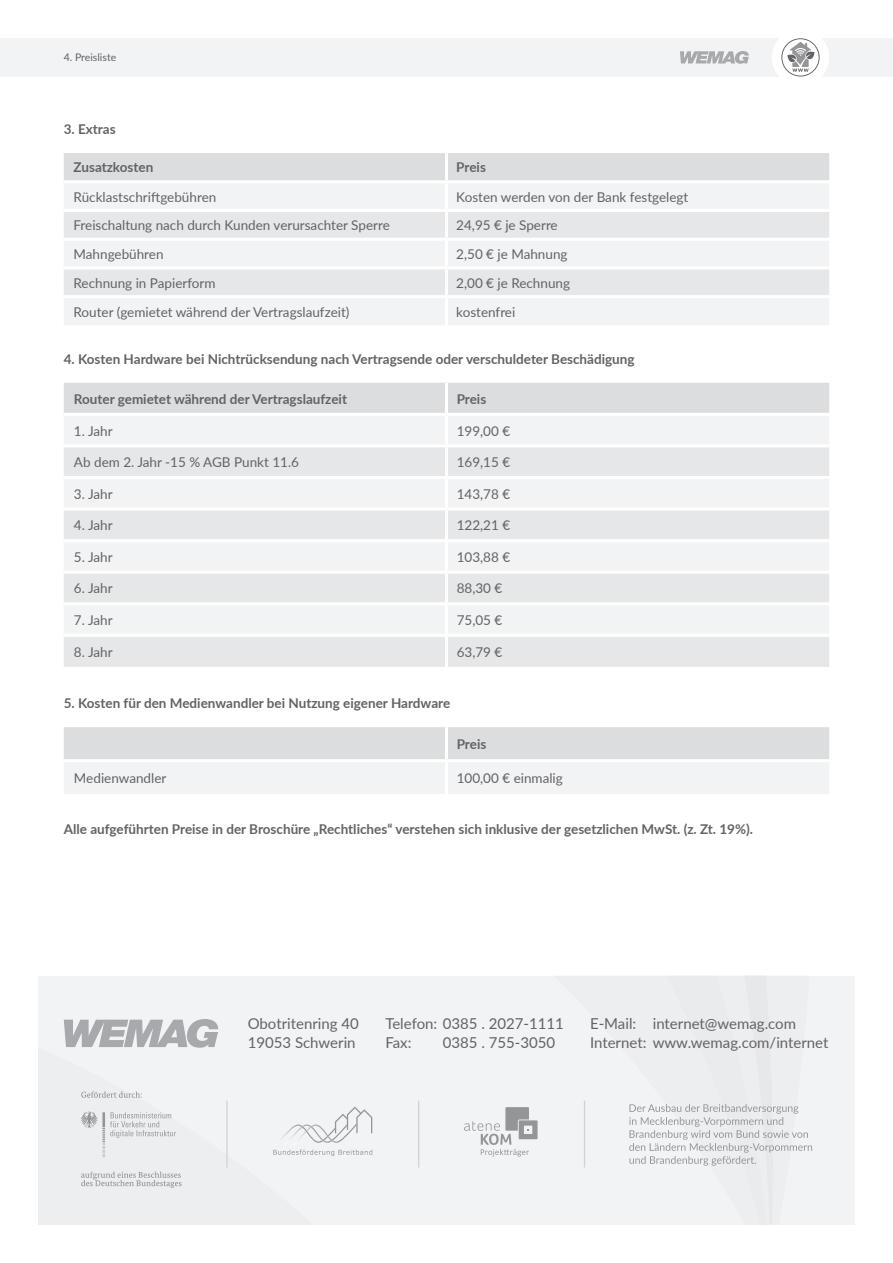
<style>
.page{position:relative;width:893px;height:1263px;background:#fff}
.page>*{position:absolute;margin:0;border:0;box-sizing:border-box;transform-origin:0 0}
.t1{font:15px/19.2px "Lato";color:#636366}
.t2{font:13.5px "Lato";color:#636366}
.t3{font:700 13.5px "Lato";color:#636366}
.t4{font:10.5px "Lato";color:#636366}
</style>
<div class="page">
<div style="left:38px;top:976px;width:817px;height:249px;background:#f2f3f4"></div>
<svg style="left:356px;top:976px;width:409px;height:192px"></svg>
<div style="left:0;top:38px;width:893px;height:39px;background:#f2f3f4"></div>
<div style="left:772px;top:29px;width:57px;height:57px;background:#fff;border-radius:50%"></div>
<svg style="left:781px;top:38px;width:39px;height:39px"></svg>
<svg style="left:680px;top:51px;width:69px;height:13px"></svg>
<svg style="left:80px;top:1091px;width:102px;height:97px"></svg>
<svg style="left:464px;top:1107px;width:74px;height:49px"></svg>
<svg style="left:629px;top:1104px;width:183px;height:62px"></svg>
<hr style="left:226px;top:1101px;width:2px;height:66px;background:#d1d2d4">
<hr style="left:418px;top:1101px;width:1px;height:66px;background:#d1d2d4">
<hr style="left:584px;top:1101px;width:1px;height:66px;background:#d1d2d4">
<img style="left:335px;top:1133px;width:12px;height:10px">
<img style="left:282px;top:1124px;width:53px;height:19px">
<img style="left:324px;top:1130px;width:5px;height:7px">
<img style="left:301px;top:1126px;width:23px;height:15px">
<svg style="left:273px;top:1149px;width:99px;height:7px"></svg>
<svg style="left:335px;top:1106px;width:37px;height:27px"></svg>
<svg style="left:64px;top:1019px;width:154px;height:29px"></svg>
<div style="left:64px;top:383px;width:765px;height:30px;background:#dcdddf"></div>
<div style="left:64px;top:416px;width:765px;height:28px;background:#f2f3f4"></div>
<svg style="left:64px;top:447px;width:765px;height:220px;fill:#e6e7e9"></svg>
<hr style="left:445px;top:383px;width:3px;height:30px;background:#fff">
<hr style="left:445px;top:416px;width:3px;height:28px;background:#fff">
<hr style="left:445px;top:447px;width:3px;height:29px;background:#fff">
<hr style="left:64px;top:476px;width:382px;height:3px;background:#fff">
<hr style="left:446px;top:476px;width:383px;height:3px;background:#fff">
<hr style="left:445px;top:479px;width:3px;height:28px;background:#fff">
<hr style="left:64px;top:507px;width:382px;height:3px;background:#fff">
<hr style="left:446px;top:507px;width:383px;height:3px;background:#fff">
<hr style="left:445px;top:510px;width:3px;height:29px;background:#fff">
<hr style="left:64px;top:539px;width:382px;height:3px;background:#fff">
<hr style="left:446px;top:539px;width:383px;height:3px;background:#fff">
<hr style="left:445px;top:542px;width:3px;height:29px;background:#fff">
<hr style="left:64px;top:571px;width:382px;height:3px;background:#fff">
<hr style="left:446px;top:571px;width:383px;height:3px;background:#fff">
<hr style="left:445px;top:574px;width:3px;height:28px;background:#fff">
<hr style="left:64px;top:602px;width:382px;height:3px;background:#fff">
<hr style="left:446px;top:602px;width:383px;height:3px;background:#fff">
<hr style="left:445px;top:605px;width:3px;height:29px;background:#fff">
<hr style="left:64px;top:634px;width:382px;height:3px;background:#fff">
<hr style="left:446px;top:634px;width:383px;height:3px;background:#fff">
<hr style="left:445px;top:637px;width:3px;height:30px;background:#fff">
<svg style="left:64px;top:727px;width:765px;height:67px"></svg>
<hr style="left:445px;top:727px;width:3px;height:32px;background:#fff">
<hr style="left:64px;top:759px;width:382px;height:3px;background:#fff">
<hr style="left:446px;top:759px;width:383px;height:3px;background:#fff">
<hr style="left:445px;top:762px;width:3px;height:32px;background:#fff">
<div style="left:64px;top:153px;width:765px;height:27px;background:#dcdddf"></div>
<div style="left:64px;top:184px;width:765px;height:141px;background:#f2f3f4"></div>
<svg style="left:64px;top:212px;width:765px;height:83px;fill:#e6e7e9"></svg>
<hr style="left:445px;top:153px;width:3px;height:27px;background:#fff">
<hr style="left:445px;top:183px;width:3px;height:26px;background:#fff">
<hr style="left:64px;top:209px;width:382px;height:3px;background:#fff">
<hr style="left:446px;top:209px;width:383px;height:3px;background:#fff">
<hr style="left:445px;top:212px;width:3px;height:26px;background:#fff">
<hr style="left:64px;top:238px;width:382px;height:3px;background:#fff">
<hr style="left:446px;top:238px;width:383px;height:3px;background:#fff">
<hr style="left:445px;top:241px;width:3px;height:25px;background:#fff">
<hr style="left:64px;top:266px;width:382px;height:3px;background:#fff">
<hr style="left:446px;top:266px;width:383px;height:3px;background:#fff">
<hr style="left:445px;top:269px;width:3px;height:26px;background:#fff">
<hr style="left:64px;top:295px;width:382px;height:3px;background:#fff">
<hr style="left:446px;top:295px;width:383px;height:3px;background:#fff">
<hr style="left:445px;top:298px;width:3px;height:27px;background:#fff">
<p class="t4" style="left:64px;top:50px;width:54px">4. Preisliste</p>
<p class="t3" style="left:64px;top:119px;width:53px">3. Extras</p>
<p class="t3" style="left:74px;top:157px;width:81px">Zusatzkosten</p>
<p class="t3" style="left:456px;top:157px;width:31px">Preis</p>
<p class="t2" style="left:74px;top:187px;width:144px">Rücklastschriftgebühren</p>
<p class="t2" style="left:456px;top:187px;width:234px">Kosten werden von der Bank festgelegt</p>
<p class="t2" style="left:74px;top:216px;width:318px">Freischaltung nach durch Kunden verursachter Sperre</p>
<p class="t2" style="left:456px;top:216px;width:103px">24,95 € je Sperre</p>
<p class="t2" style="left:74px;top:244px;width:92px">Mahngebühren</p>
<p class="t2" style="left:456px;top:244px;width:113px">2,50 € je Mahnung</p>
<p class="t2" style="left:74px;top:273px;width:144px">Rechnung in Papierform</p>
<p class="t2" style="left:456px;top:273px;width:115px">2,00 € je Rechnung</p>
<p class="t2" style="left:74px;top:303px;width:277px">Router (gemietet während der Vertragslaufzeit)</p>
<p class="t2" style="left:456px;top:303px;width:61px">kostenfrei</p>
<p class="t3" style="left:64px;top:349px;width:572px">4. Kosten Hardware bei Nichtrücksendung nach Vertragsende oder verschuldeter Beschädigung</p>
<p class="t3" style="left:74px;top:389px;width:275px">Router gemietet während der Vertragslaufzeit</p>
<p class="t3" style="left:457px;top:389px;width:31px">Preis</p>
<p class="t2" style="left:74px;top:421px;width:40px">1. Jahr</p>
<p class="t2" style="left:457px;top:421px;width:55px">199,00 €</p>
<p class="t2" style="left:74px;top:452px;width:227px">Ab dem 2. Jahr -15 % AGB Punkt 11.6</p>
<p class="t2" style="left:457px;top:452px;width:55px">169,15 €</p>
<p class="t2" style="left:74px;top:484px;width:40px">3. Jahr</p>
<p class="t2" style="left:457px;top:484px;width:55px">143,78 €</p>
<p class="t2" style="left:74px;top:516px;width:40px">4. Jahr</p>
<p class="t2" style="left:457px;top:516px;width:55px">122,21 €</p>
<p class="t2" style="left:74px;top:547px;width:40px">5. Jahr</p>
<p class="t2" style="left:457px;top:547px;width:55px">103,88 €</p>
<p class="t2" style="left:74px;top:579px;width:40px">6. Jahr</p>
<p class="t2" style="left:457px;top:579px;width:47px">88,30 €</p>
<p class="t2" style="left:74px;top:610px;width:40px">7. Jahr</p>
<p class="t2" style="left:457px;top:610px;width:47px">75,05 €</p>
<p class="t2" style="left:74px;top:642px;width:40px">8. Jahr</p>
<p class="t2" style="left:457px;top:642px;width:47px">63,79 €</p>
<p class="t3" style="left:64px;top:693px;width:388px">5. Kosten für den Medienwandler bei Nutzung eigener Hardware</p>
<p class="t3" style="left:457px;top:734px;width:31px">Preis</p>
<p class="t2" style="left:74px;top:768px;width:94px">Medienwandler</p>
<p class="t2" style="left:457px;top:768px;width:108px">100,00 € einmalig</p>
<p class="t3" style="left:64px;top:819px;width:691px">Alle aufgeführten Preise in der Broschüre „Rechtliches“ verstehen sich inklusive der gesetzlichen MwSt. (z. Zt. 19%).</p>
<p class="t1" style="left:248px;top:1013px;width:113px">Obotritenring 40<br>19053 Schwerin</p>
<p class="t1" style="left:385px;top:1013px;width:180px">Telefon: 0385 . 2027-1111<br>Fax:</p>
<p class="t1" style="left:443px;top:1032px;width:114px">0385 . 755-3050</p>
<p class="t1" style="left:590px;top:1013px;width:240px">E-Mail: internet@wemag.com<br>Internet: www.wemag.com/internet</p>
</div>
